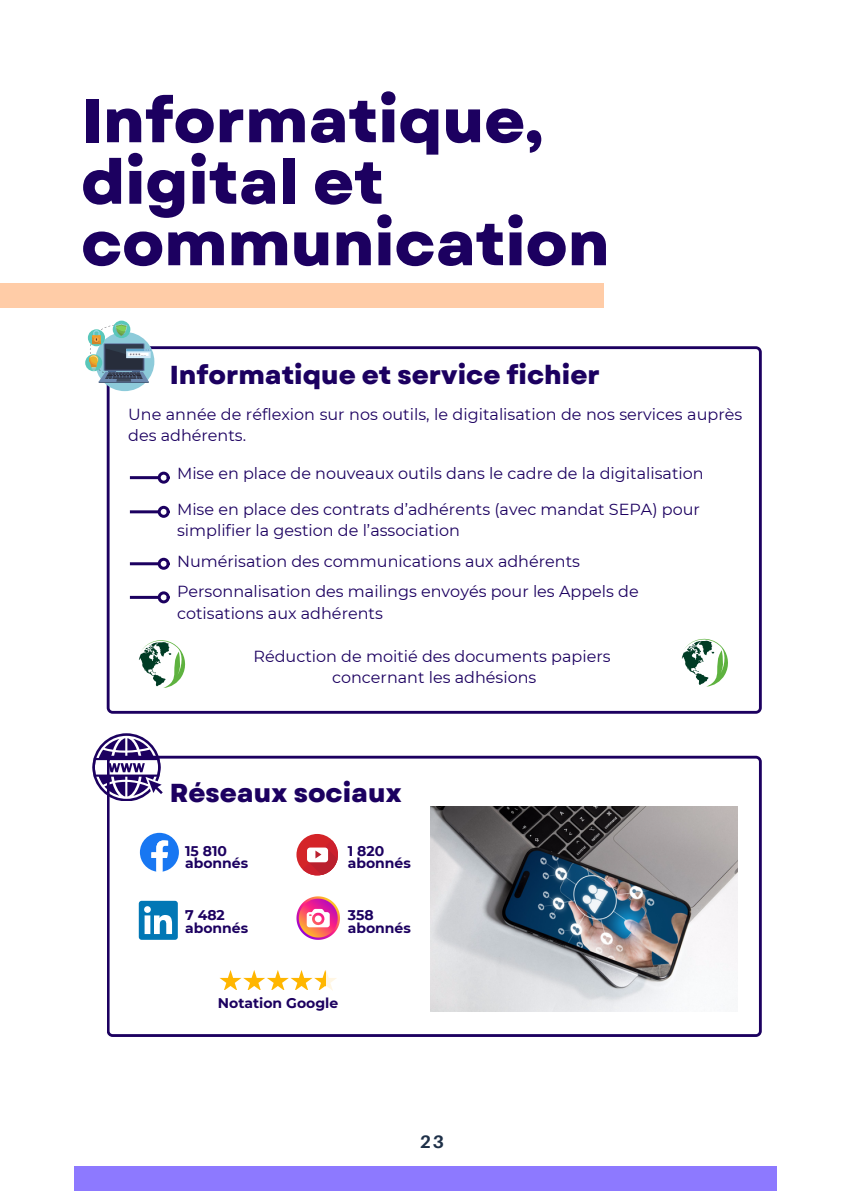
<style>
.page{position:relative;width:851px;height:1191px;background:#fff}
.page>*{position:absolute;margin:0;border:0;box-sizing:border-box;transform-origin:0 0}
.t1{font:800 62px/61.6px "Garet";color:#1c0060}
.t2{font:800 26px "Garet";color:#1c0060}
.t3{font:700 18px "Aileron";color:#1e3048}
.t4{font:16px/21.4px "Montserrat";color:#1c0060}
.t5{font:700 14px/12.8px "Montserrat";color:#1c0060}
</style>
<div class="page">
<div style="left:0;top:283px;width:603px;height:25px;background:#ffcca7"></div>
<svg style="left:107px;top:346px;width:654px;height:368px"></svg>
<div style="left:95px;top:332px;width:59px;height:59px;background:#8dcbda;border-radius:50%"></div>
<div style="left:113px;top:321px;width:17px;height:17px;background:#59c7ba;border-radius:50%"></div>
<hr style="left:99px;top:381px;width:50px;height:2px;background:#415472">
<svg style="left:85px;top:354px;width:17px;height:17px"></svg>
<svg style="left:89px;top:324px;width:62px;height:58px"></svg>
<hr style="left:130px;top:476px;width:28px;height:3px;background:#1c0060">
<div style="left:158px;top:472px;width:12px;height:12px;border:3px solid #1c0060;border-radius:50%"></div>
<hr style="left:130px;top:510px;width:28px;height:3px;background:#1c0060">
<div style="left:158px;top:506px;width:12px;height:12px;border:3px solid #1c0060;border-radius:50%"></div>
<hr style="left:130px;top:562px;width:28px;height:3px;background:#1c0060">
<div style="left:158px;top:558px;width:12px;height:12px;border:3px solid #1c0060;border-radius:50%"></div>
<hr style="left:130px;top:596px;width:28px;height:3px;background:#1c0060">
<div style="left:158px;top:591px;width:12px;height:12px;border:3px solid #1c0060;border-radius:50%"></div>
<svg style="left:139px;top:637px;width:48px;height:51px"></svg>
<svg style="left:681px;top:636px;width:48px;height:51px"></svg>
<svg style="left:107px;top:756px;width:654px;height:281px"></svg>
<svg style="left:140px;top:833px;width:39px;height:39px"></svg>
<div style="left:139px;top:901px;width:39px;height:39px;background:#0177b5;border-radius:3px"></div>
<svg style="left:144px;top:906px;width:28px;height:28px"></svg>
<div style="left:296px;top:834px;width:42px;height:41px;background:#d42428;border-radius:50%"></div>
<svg style="left:302px;top:840px;width:38px;height:37px"></svg>
<svg style="left:296px;top:896px;width:44px;height:44px"></svg>
<svg style="left:92px;top:733px;width:71px;height:68px"></svg>
<svg style="left:219px;top:970px;width:118px;height:21px"></svg>
<img style="left:430px;top:807px;width:307px;height:205px">
<div style="left:74px;top:1166px;width:702px;height:25px;background:#8d79ff"></div>
<p class="t1" style="left:81px;top:90px;width:529px">Informatique, digital et communication</p>
<h3 class="t2" style="left:170px;top:357px;width:431px">Informatique et service fichier</h3>
<p class="t4" style="left:128px;top:403px;width:615px">Une année de réflexion sur nos outils, le digitalisation de nos services auprès des adhérents.</p>
<h3 class="t4" style="left:177px;top:463px;width:528px">Mise en place de nouveaux outils dans le cadre de la digitalisation</h3>
<p class="t4" style="left:177px;top:498px;width:524px">Mise en place des contrats d’adhérents (avec mandat SEPA) pour simplifier la gestion de l’association</p>
<h3 class="t4" style="left:177px;top:550px;width:404px">Numérisation des communications aux adhérents</h3>
<h3 class="t4" style="left:177px;top:581px;width:463px">Personnalisation des mailings envoyés pour les Appels de cotisations aux adhérents</h3>
<p class="t4" style="left:253px;top:645px;width:358px;text-align:center">Réduction de moitié des documents papiers concernant les adhésions</p>
<h1 class="t2" style="left:170px;top:774px;width:234px">Réseaux sociaux</h1>
<p class="t5" style="left:185px;top:844px;width:44px">15 810</p>
<h2 class="t5" style="left:185px;top:857px;width:65px">abonnés</h2>
<h3 class="t5" style="left:348px;top:844px;width:65px">1 820 abonnés</h3>
<h3 class="t5" style="left:185px;top:909px;width:65px">7 482 abonnés</h3>
<p class="t5" style="left:348px;top:909px;width:65px">358 abonnés</p>
<p class="t5" style="left:218px;top:996px;width:122px">Notation Google</p>
<p class="t3" style="left:420px;top:1131px;width:26px">23</p>
</div>
